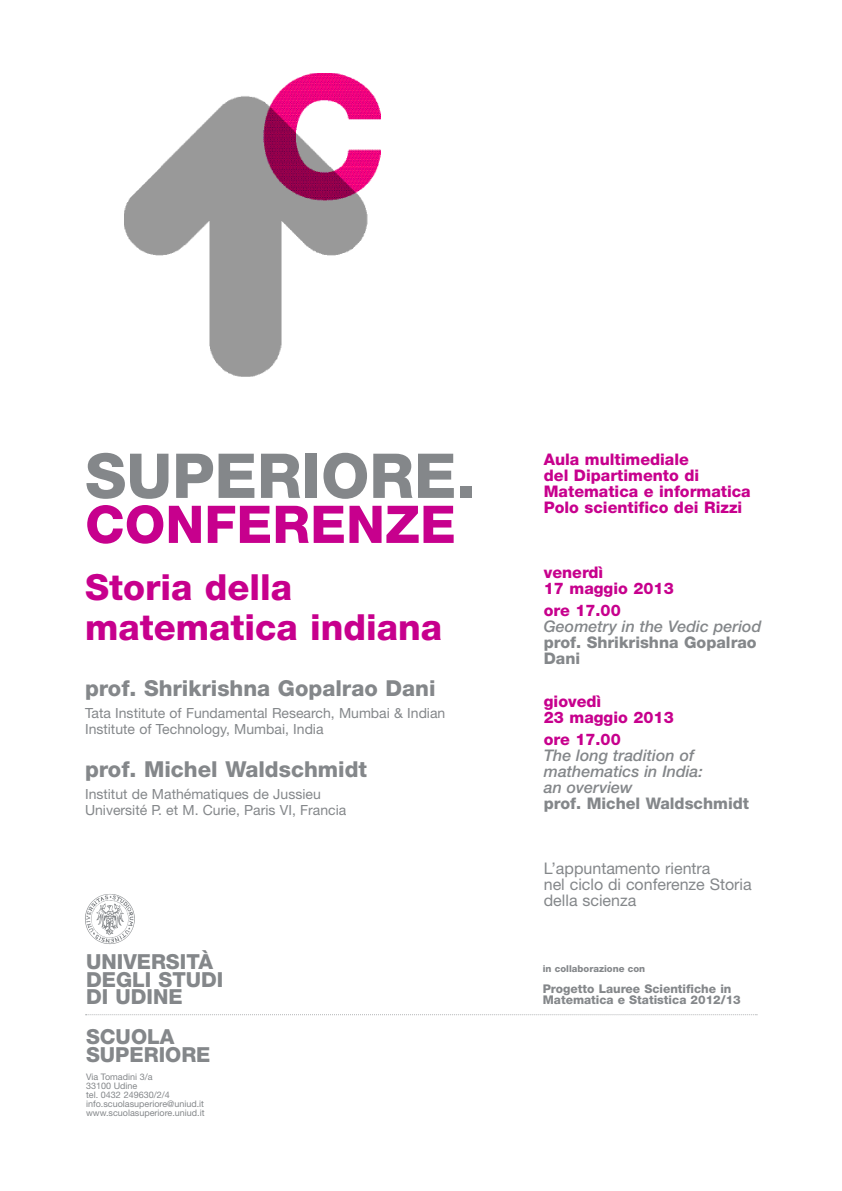
<style>
.page{position:relative;width:842px;height:1191px;background:#fff}
.page>*{position:absolute;margin:0;border:0;box-sizing:border-box;transform-origin:0 0}
.t1{font:800 61.9px "Helvetica Neue";color:#84878a}
.t2{font:800 52px "Helvetica Neue";letter-spacing:.005em;color:#c7008d}
.t3{font:800 36px/40px "Helvetica Neue";color:#c7008d}
.t4{font:800 22px "Helvetica Neue";color:#84878a}
.t5{font:800 20.7px/17.5px "Helvetica Neue";color:#84878a}
.t6{font:800 16px/16px "Helvetica Neue";color:#c7008d}
.t7{font:italic 500 16px/16px "Helvetica Neue";color:#84878a}
.t8{font:16px/16px "Helvetica Neue";color:#84878a}
.t9{font:800 16px/16px "Helvetica Neue";color:#84878a}
.t10{font:14px/16px "Helvetica Neue";color:#84878a}
.t11{font:800 12px/11px "Helvetica Neue";color:#84878a}
.t12{font:800 9.5px "Helvetica Neue";color:#84878a}
.t13{font:9px/9px "Helvetica Neue";color:#84878a}
</style>
<div class="page">
<img style="left:125px;top:74px;width:256px;height:302px">
<img style="left:85px;top:894px;width:50px;height:51px">
<svg style="left:86px;top:1014px;width:671px;height:1px"></svg>
<h1 class="t1" style="left:85px;top:454px;width:392px">SUPERIORE.</h1>
<h2 class="t2" style="left:85px;top:506px;width:372px">CONFERENZE</h2>
<h3 class="t3" style="left:85px;top:570px;width:359px">Storia della matematica indiana</h3>
<h3 class="t4" style="left:85px;top:680px;width:352px">prof. Shrikrishna Gopalrao Dani</h3>
<p class="t10" style="left:85px;top:706px;width:362px">Tata Institute of Fundamental Research, Mumbai &amp; Indian<br>Institute of Technology, Mumbai, India</p>
<h3 class="t4" style="left:85px;top:761px;width:284px">prof. Michel Waldschmidt</h3>
<p class="t10" style="left:85px;top:787px;width:263px">Institut de Mathématiques de Jussieu<br>Université P. et M. Curie, Paris VI, Francia</p>
<h3 class="t5" style="left:86px;top:955px;width:139px">UNIVERSITÀ<br>DEGLI STUDI<br>DI UDINE</h3>
<h3 class="t5" style="left:86px;top:1029px;width:126px">SCUOLA<br>SUPERIORE</h3>
<p class="t13" style="left:86px;top:1072px;width:120px">Via Tomadini 3/a<br>33100 Udine<br>tel. 0432 249630/2/4 info.scuolasuperiore@uniud.it www.scuolasuperiore.uniud.it</p>
<p class="t6" style="left:544px;top:453px;width:208px">Aula multimediale<br>del Dipartimento di<br>Matematica e informatica<br>Polo scientifico dei Rizzi</p>
<p class="t6" style="left:544px;top:566px;width:131px">venerdì<br>17 maggio 2013</p>
<p class="t6" style="left:544px;top:603px;width:78px">ore 17.00</p>
<p class="t7" style="left:544px;top:619px;width:219px">Geometry in the Vedic period</p>
<p class="t9" style="left:544px;top:635px;width:214px">prof. Shrikrishna Gopalrao<br>Dani</p>
<p class="t6" style="left:544px;top:695px;width:131px">giovedì<br>23 maggio 2013</p>
<p class="t6" style="left:544px;top:732px;width:78px">ore 17.00</p>
<p class="t7" style="left:544px;top:748px;width:161px">The long tradition of mathematics in India: an overview</p>
<p class="t9" style="left:544px;top:796px;width:207px">prof. Michel Waldschmidt</p>
<p class="t8" style="left:544px;top:862px;width:209px">L’appuntamento rientra<br>nel ciclo di conferenze Storia della scienza</p>
<p class="t12" style="left:543px;top:965px;width:104px">in collaborazione con</p>
<p class="t11" style="left:543px;top:984px;width:200px">Progetto Lauree Scientifiche in<br>Matematica e Statistica 2012/13</p>
</div>
